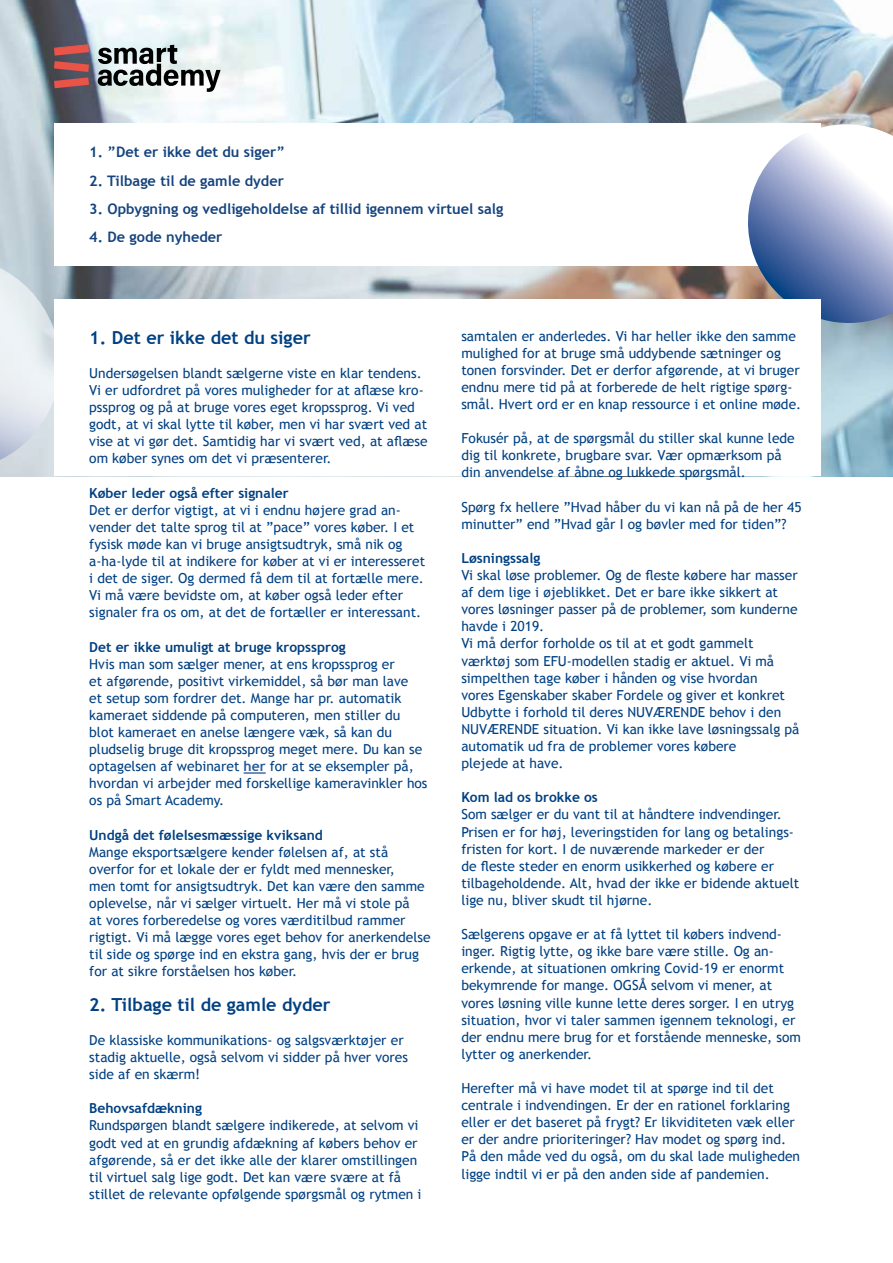
<style>
.page{position:relative;width:893px;height:1263px;background:#fff}
.page>*{position:absolute;margin:0;border:0;box-sizing:border-box;transform-origin:0 0}
.t1{font:700 18px "Trebuchet MS";color:#004082}
.t2{font:700 14.55px "Trebuchet MS";color:#14437e}
.t3{font:13.8px/17.1px "Trebuchet MS";color:#004082}
.t4{font:700 13.8px "Trebuchet MS";color:#004082}
.s1{font-weight:700;color:#275b9b}
</style>
<div class="page">
<img style="left:0;top:0;width:893px;height:476px">
<div style="left:54px;top:124px;width:767px;height:142px;background:#fff"></div>
<svg style="left:0;top:243px;width:73px;height:234px;background:#d6dee4"></svg>
<svg style="left:98px;top:45px;width:123px;height:47px"></svg>
<svg style="left:54px;top:45px;width:35px;height:43px;background:#9d5151"></svg>
<svg style="left:736px;top:124px;width:157px;height:206px"></svg>
<div style="left:54px;top:300px;width:767px;height:176px;background:#fff"></div>
<hr style="left:244px;top:772px;width:22px;height:2px;background:#275b9b">
<p class="t2" style="left:89px;top:143px;width:197px">1. ”Det er ikke det du siger”</p>
<p class="t2" style="left:89px;top:171px;width:196px">2. Tilbage til de gamle dyder</p>
<p class="t2" style="left:89px;top:199px;width:416px">3. Opbygning og vedligeholdelse af tillid igennem virtuel salg</p>
<p class="t2" style="left:89px;top:228px;width:135px">4. De gode nyheder</p>
<h1 class="t1" style="left:89px;top:326px;width:223px">1. Det er ikke det du siger</h1>
<p class="t3" style="left:89px;top:365px;width:340px">Undersøgelsen blandt sælgerne viste en klar tendens.<br>Vi er udfordret på vores muligheder for at aflæse kro&shy;pssprog og på at bruge vores eget kropssprog. Vi ved godt, at vi skal lytte til køber, men vi har svært ved at vise at vi gør det. Samtidig har vi svært ved, at aflæse om køber synes om det vi præsenterer.</p>
<p class="t4" style="left:89px;top:484px;width:201px">Køber leder også efter signaler</p>
<p class="t3" style="left:89px;top:501px;width:337px">Det er derfor vigtigt, at vi i endnu højere grad an&shy;vender det talte sprog til at ”pace” vores køber. I et fysisk møde kan vi bruge ansigtsudtryk, små nik og a-ha-lyde til at indikere for køber at vi er interesseret i det de siger. Og dermed få dem til at fortælle mere.<br>Vi må være bevidste om, at køber også leder efter signaler fra os om, at det de fortæller er interessant.</p>
<p class="t4" style="left:89px;top:638px;width:258px">Det er ikke umuligt at bruge kropssprog</p>
<p class="t3" style="left:89px;top:655px;width:340px">Hvis man som sælger mener, at ens kropssprog er<br>et afgørende, positivt virkemiddel, så bør man lave<br>et setup som fordrer det. Mange har pr. automatik kameraet siddende på computeren, men stiller du blot kameraet en anelse længere væk, så kan du pludselig bruge dit kropssprog meget mere. Du kan se optagelsen af webinaret <span class="s1">her</span> for at se eksempler på, hvordan vi arbejder med forskellige kameravinkler hos os på Smart Academy.</p>
<p class="t4" style="left:89px;top:826px;width:235px">Undgå det følelsesmæssige kviksand</p>
<p class="t3" style="left:89px;top:843px;width:343px">Mange eksportsælgere kender følelsen af, at stå overfor for et lokale der er fyldt med mennesker,<br>men tomt for ansigtsudtryk. Det kan være den samme oplevelse, når vi sælger virtuelt. Her må vi stole på<br>at vores forberedelse og vores værditilbud rammer rigtigt. Vi må lægge vores eget behov for anerkendelse til side og spørge ind en ekstra gang, hvis der er brug for at sikre forståelsen hos køber.</p>
<h1 class="t1" style="left:89px;top:993px;width:243px">2. Tilbage til de gamle dyder</h1>
<p class="t3" style="left:89px;top:1032px;width:320px">De klassiske kommunikations- og salgsværktøjer er stadig aktuelle, også selvom vi sidder på hver vores side af en skærm!</p>
<p class="t4" style="left:89px;top:1100px;width:114px">Behovsafdækning</p>
<p class="t3" style="left:89px;top:1117px;width:334px">Rundspørgen blandt sælgere indikerede, at selvom vi godt ved at en grundig afdækning af købers behov er afgørende, så er det ikke alle der klarer omstillingen til virtuel salg lige godt. Det kan være svære at få stillet de relevante opfølgende spørgsmål og rytmen i</p>
<p class="t3" style="left:461px;top:327px;width:341px">samtalen er anderledes. Vi har heller ikke den samme mulighed for at bruge små uddybende sætninger og tonen forsvinder. Det er derfor afgørende, at vi bruger endnu mere tid på at forberede de helt rigtige spørg&shy;smål. Hvert ord er en knap ressource i et online møde.</p>
<p class="t3" style="left:461px;top:430px;width:335px">Fokusér på, at de spørgsmål du stiller skal kunne lede dig til konkrete, brugbare svar. Vær opmærksom på din anvendelse af åbne og lukkede spørgsmål.</p>
<p class="t3" style="left:461px;top:498px;width:342px">Spørg fx hellere ”Hvad håber du vi kan nå på de her 45 minutter” end ”Hvad går I og bøvler med for tiden”?</p>
<p class="t4" style="left:461px;top:549px;width:80px">Løsningssalg</p>
<p class="t3" style="left:461px;top:567px;width:340px">Vi skal løse problemer. Og de fleste købere har masser af dem lige i øjeblikket. Det er bare ikke sikkert at vores løsninger passer på de problemer, som kunderne havde i 2019.<br>Vi må derfor forholde os til at et godt gammelt værktøj som EFU-modellen stadig er aktuel. Vi må simpelthen tage køber i hånden og vise hvordan<br>vores Egenskaber skaber Fordele og giver et konkret Udbytte i forhold til deres NUVÆRENDE behov i den NUVÆRENDE situation. Vi kan ikke lave løsningssalg på automatik ud fra de problemer vores købere<br>plejede at have.</p>
<p class="t4" style="left:461px;top:789px;width:138px">Kom lad os brokke os</p>
<p class="t3" style="left:461px;top:806px;width:339px">Som sælger er du vant til at håndtere indvendinger.<br>Prisen er for høj, leveringstiden for lang og betalings&shy;fristen for kort. I de nuværende markeder er der<br>de fleste steder en enorm usikkerhed og købere er tilbageholdende. Alt, hvad der ikke er bidende aktuelt lige nu, bliver skudt til hjørne.</p>
<p class="t3" style="left:461px;top:926px;width:341px">Sælgerens opgave er at få lyttet til købers indvend&shy;inger. Rigtig lytte, og ikke bare være stille. Og an&shy;erkende, at situationen omkring Covid-19 er enormt bekymrende for mange. OGSÅ selvom vi mener, at vores løsning ville kunne lette deres sorger. I en utryg situation, hvor vi taler sammen igennem teknologi, er der endnu mere brug for et forstående menneske, som lytter og anerkender.</p>
<p class="t3" style="left:461px;top:1080px;width:340px">Herefter må vi have modet til at spørge ind til det centrale i indvendingen. Er der en rationel forklaring eller er det baseret på frygt? Er likviditeten væk eller er der andre prioriteringer? Hav modet og spørg ind.<br>På den måde ved du også, om du skal lade muligheden ligge indtil vi er på den anden side af pandemien.</p>
</div>
